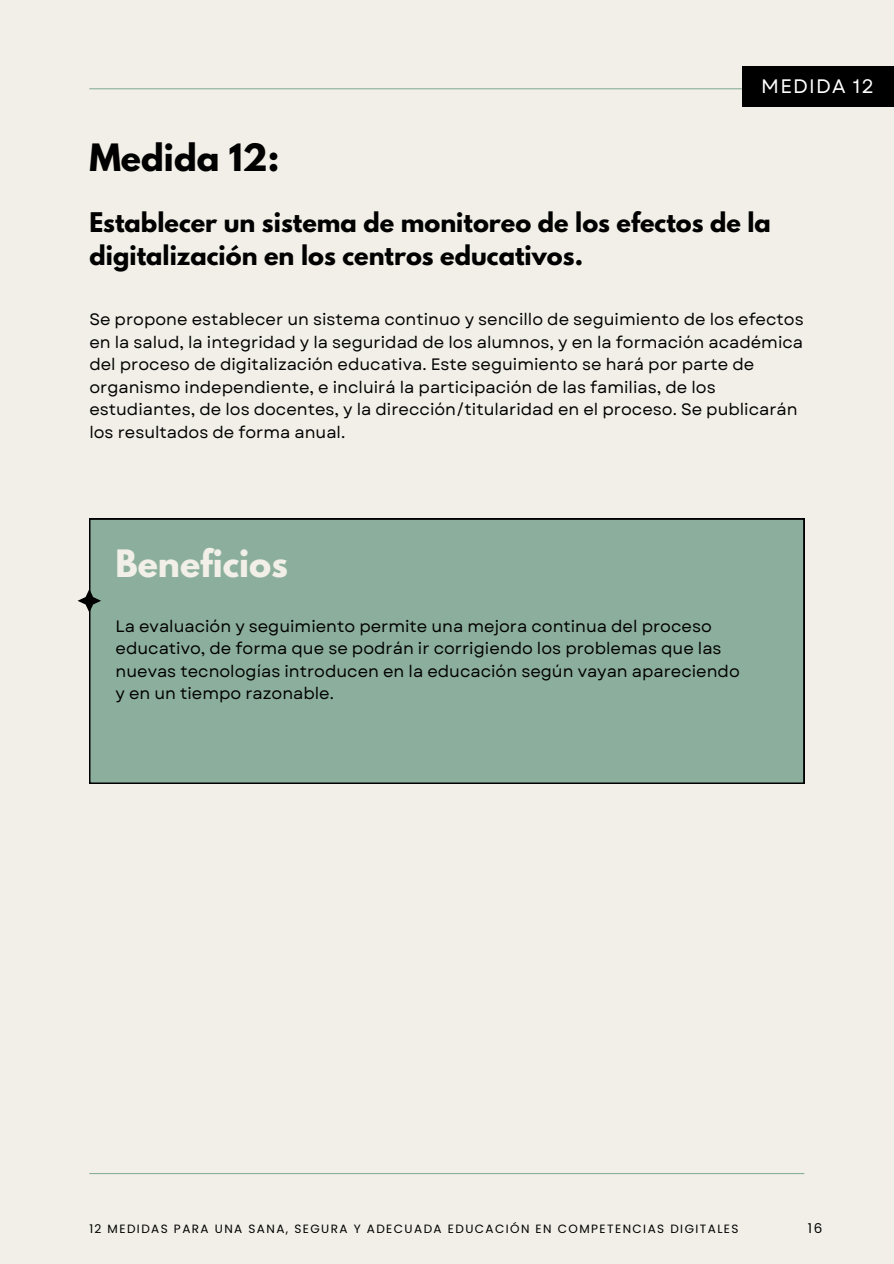
<style>
.page{position:relative;width:894px;height:1264px;background:#fff}
.page>*{position:absolute;margin:0;border:0;box-sizing:border-box;transform-origin:0 0}
.t1{font:700 33.45px "League Spartan";color:#f1efe7}
.t2{font:700 33.45px "League Spartan";color:#010101}
.t3{font:700 24px/32.7px "League Spartan";color:#010101}
.t4{font:19.5px "Garet";letter-spacing:.06em;color:#fff}
.t5{font:16.5px/22.5px "Garet";color:#010101}
.t6{font:13.5px "Poppins";color:#010101}
.t7{font:12px "Poppins";letter-spacing:.12em;color:#010101}
</style>
<div class="page">
<div style="left:0;top:0;width:893px;height:1263px;background:#f1efe7"></div>
<hr style="left:89px;top:88px;width:715px;height:1px;background:#8caf9d">
<hr style="left:89px;top:1172px;width:715px;height:2px;background:#8caf9d">
<div style="left:89px;top:518px;width:715px;height:265px;background:#8caf9d"></div>
<div style="left:741px;top:66px;width:152px;height:41px;background:#000"></div>
<svg style="left:78px;top:589px;width:23px;height:23px"></svg>
<h1 class="t2" style="left:89px;top:141px;width:191px">Medida 12:</h1>
<h3 class="t4" style="left:761px;top:72px;width:114px">MEDIDA 12</h3>
<h1 class="t3" style="left:89px;top:209px;width:683px">Establecer un sistema de monitoreo de los efectos de la digitalización en los centros educativos.</h1>
<h2 class="t5" style="left:89px;top:308px;width:715px">Se propone establecer un sistema continuo y sencillo de seguimiento de los efectos en la salud, la integridad y la seguridad de los alumnos, y en la formación académica del proceso de digitalización educativa. Este seguimiento se hará por parte de organismo independiente, e incluirá la participación de las familias, de los estudiantes, de los docentes, y la dirección/titularidad en el proceso. Se publicarán los resultados de forma anual.</h2>
<h4 class="t1" style="left:115px;top:547px;width:174px">Beneficios</h4>
<h4 class="t5" style="left:115px;top:614px;width:625px">La evaluación y seguimiento permite una mejora continua del proceso educativo, de forma que se podrán ir corrigiendo los problemas que las nuevas tecnologías introducen en la educación según vayan apareciendo y en un tiempo razonable.</h4>
<p class="t7" style="left:89px;top:1220px;width:650px">12 MEDIDAS PARA UNA SANA, SEGURA Y ADECUADA EDUCACIÓN EN COMPETENCIAS DIGITALES</p>
<p class="t6" style="left:807px;top:1219px;width:16px">16</p>
</div>
